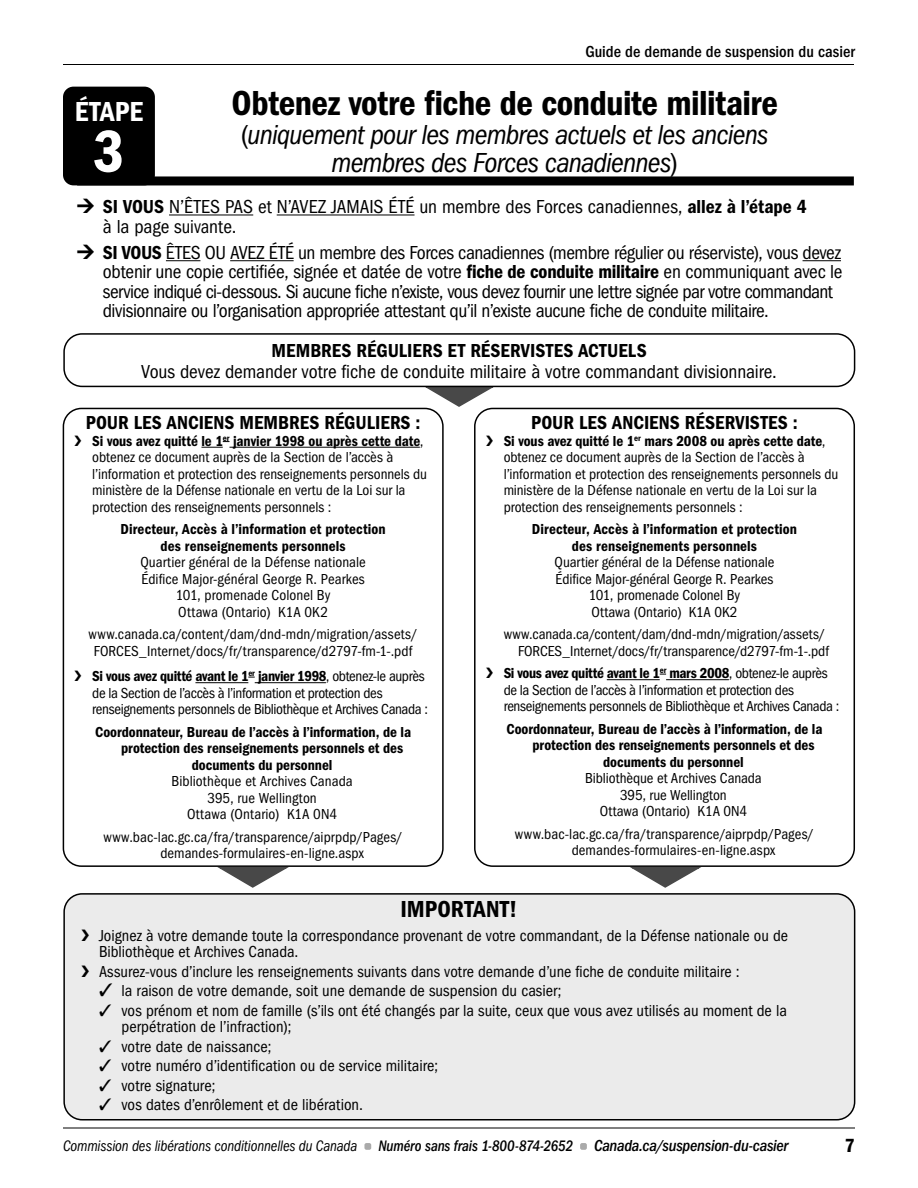
<style>
.page{position:relative;width:918px;height:1188px;background:#fff}
.page>*{position:absolute;margin:0;border:0;box-sizing:border-box;transform-origin:0 0}
.t1{font:61.5px "ITC Franklin Gothic Std Dm Cd";color:#fff}
.Title{font:36px "ITC Franklin Gothic Std Dm Cd";letter-spacing:-.015em;color:#000}
.Title-2{font:italic condensed 28.5px/28.5px "ITC Franklin Gothic Std";letter-spacing:-.025em;color:#000;text-align:center}
.t2{font:28.5px "ITC Franklin Gothic Std Dm Cd";letter-spacing:.005em;color:#fff}
.t3{font:24px "ITC Franklin Gothic Std Dm Cd";letter-spacing:.005em;color:#000}
.t4{font:19.8px "ITC Franklin Gothic Std Dm Cd";color:#000}
.Box_Bullet{font:condensed 19.5px/19.5px "ITC Franklin Gothic Std";letter-spacing:-.02em;color:#000}
.Box_text_last{font:19.5px "ITC Franklin Gothic Std Dm Cd";letter-spacing:.005em;color:#000}
.Box_Bullet-2{font:condensed 19.5px/19.5px "ITC Franklin Gothic Std";color:#000}
.Box_text_last-2{font:condensed 19.5px "ITC Franklin Gothic Std";letter-spacing:-.005em;color:#000}
.Box_Bullet-3{font:condensed 16.5px/16.5px "ITC Franklin Gothic Std";color:#000}
.t5{font:500 condensed 16.5px "ITC Franklin Gothic Std";letter-spacing:.005em;color:#000}
.t6{font:italic 500 condensed 16.5px "ITC Franklin Gothic Std";letter-spacing:-.015em;color:#000}
.t7{font:italic condensed 15.75px "ITC Franklin Gothic Std";letter-spacing:-.005em;color:#000;scale:.94 1}
.t8{font:italic 500 condensed 15.75px "ITC Franklin Gothic Std";letter-spacing:-.005em;color:#000;scale:.94 1}
.t9{font:condensed 15px/16.5px "ITC Franklin Gothic Std";color:#000}
.t10{font:condensed 15px/16.5px "ITC Franklin Gothic Std";letter-spacing:-.025em;color:#000}
.t11{font:15px "ITC Franklin Gothic Std Dm Cd";letter-spacing:-.005em;color:#000}
.s1{font-style:normal}
.s2{font-family:"ITC Franklin Gothic Std Dm Cd";font-stretch:normal}
</style>
<div class="page">
<hr style="left:63px;top:1128px;width:792px;height:1px;background:#000">
<hr style="left:63px;top:64px;width:791px;height:1px;background:#000">
<div style="left:364px;top:1143px;width:7px;height:7px;background:#aaa;border-radius:2px"></div>
<div style="left:580px;top:1143px;width:7px;height:7px;background:#aaa;border-radius:2px"></div>
<svg style="left:218px;top:867px;width:71px;height:21px"></svg>
<svg style="left:630px;top:867px;width:71px;height:21px"></svg>
<div style="left:63px;top:408px;width:381px;height:459px;border:2px solid #000;border-radius:18px"></div>
<div style="left:474px;top:408px;width:381px;height:459px;border:2px solid #000;border-radius:18px"></div>
<div style="left:64px;top:894px;width:791px;height:226px;background:#ebebeb;border-radius:18px"></div>
<div style="left:63px;top:893px;width:792px;height:228px;border:2px solid #000;border-radius:18px"></div>
<hr style="left:169px;top:214px;width:84px;height:1px;background:#000">
<hr style="left:277px;top:214px;width:138px;height:1px;background:#000">
<hr style="left:166px;top:260px;width:34px;height:1px;background:#000">
<hr style="left:230px;top:260px;width:64px;height:1px;background:#000">
<hr style="left:803px;top:260px;width:38px;height:1px;background:#000">
<svg style="left:201px;top:441px;width:28px;height:7px"></svg>
<hr style="left:229px;top:447px;width:191px;height:1px;background:#000">
<hr style="left:195px;top:682px;width:53px;height:1px;background:#000">
<hr style="left:255px;top:682px;width:71px;height:1px;background:#000">
<hr style="left:607px;top:679px;width:53px;height:1px;background:#000">
<hr style="left:666px;top:679px;width:63px;height:1px;background:#000">
<div style="left:77px;top:176px;width:777px;height:9px;background:#000"></div>
<div style="left:63px;top:87px;width:92px;height:98px;background:#000;border-radius:10px"></div>
<svg style="left:424px;top:387px;width:74px;height:21px"></svg>
<div style="left:63px;top:333px;width:792px;height:54px;border:2px solid #000;border-radius:18px"></div>
<p class="t2" style="left:75px;top:95px;width:70px">ÉTAPE</p>
<p class="t1" style="left:93px;top:116px;width:33px">3</p>
<p class="t5" style="left:585px;top:42px;width:271px">Guide de demande de suspension du casier</p>
<p class="Title" style="left:232px;top:83px;width:548px">Obtenez votre fiche de conduite militaire</p>
<p class="Title-2" style="left:241px;top:121px;width:529px"><span class="s1">(</span>uniquement pour les membres actuels et les anciens membres des Forces canadiennes<span class="s1">)</span></p>
<p class="Box_Bullet-2" style="left:103px;top:197px;width:705px"><span class="s2">SI VOUS</span> N’ÊTES PAS et N’AVEZ JAMAIS ÉTÉ un membre des Forces canadiennes, <span class="s2">allez à l’étape 4 </span>à la page suivante.</p>
<p class="Box_Bullet" style="left:103px;top:243px;width:741px"><span class="s2">SI VOUS</span> ÊTES OU AVEZ ÉTÉ un membre des Forces canadiennes (membre régulier ou réserviste), vous devez obtenir une copie certifiée, signée et datée de votre <span class="s2">fiche de conduite militaire</span> en communiquant avec le service indiqué ci-dessous. Si aucune fiche n’existe, vous devez fournir une lettre signée par votre commandant divisionnaire ou l’organisation appropriée attestant qu’il n’existe aucune fiche de conduite militaire.</p>
<p class="Box_text_last" style="left:272px;top:339px;width:377px">MEMBRES RÉGULIERS ET RÉSERVISTES ACTUELS</p>
<p class="Box_text_last-2" style="left:141px;top:361px;width:637px">Vous devez demander votre fiche de conduite militaire à votre commandant divisionnaire.</p>
<p class="Box_text_last" style="left:86px;top:412px;width:336px">POUR LES ANCIENS MEMBRES RÉGULIERS :</p>
<p class="t9" style="left:92px;top:433px;width:336px;text-indent:-18px">❯ <span class="s2">Si vous avez quitté le 1</span><sup>er</sup> <span class="s2">janvier 1998 ou après cette date</span>, obtenez ce document auprès de la Section de l’accès à l’information et protection des renseignements personnels du ministère de la Défense nationale en vertu de la Loi sur la protection des renseignements personnels :</p>
<p class="t9" style="left:121px;top:521px;width:267px;text-align:center"><span class="s2">Directeur, Accès à l’information et protection des renseignements personnels<br></span>Quartier général de la Défense nationale Édifice Major-général George R. Pearkes<br>101, promenade Colonel By<br>Ottawa (Ontario) K1A 0K2</p>
<p class="t9" style="left:89px;top:626px;width:331px;text-align:center">www.canada.ca/content/dam/dnd-mdn/migration/assets/<br>FORCES_Internet/docs/fr/transparence/d2797-fm-1-.pdf</p>
<p class="t10" style="left:92px;top:668px;width:337px;text-indent:-18px">❯ <span class="s2">Si vous avez quitté avant le 1</span><sup>er</sup> <span class="s2">janvier 1998</span>, obtenez-le auprès de la Section de l’accès à l’information et protection des renseignements personnels de Bibliothèque et Archives Canada :</p>
<p class="t11" style="left:95px;top:723px;width:318px">Coordonnateur, Bureau de l’accès à l’information, de la</p>
<p class="t11" style="left:121px;top:740px;width:283px">protection des renseignements personnels et des</p>
<p class="t11" style="left:192px;top:756px;width:142px">documents du personnel</p>
<p class="t9" style="left:172px;top:773px;width:183px">Bibliothèque et Archives Canada</p>
<p class="t9" style="left:207px;top:790px;width:111px">395, rue Wellington</p>
<p class="t9" style="left:187px;top:806px;width:152px">Ottawa (Ontario) K1A 0N4</p>
<p class="t9" style="left:160px;top:829px;width:244px;text-indent:-57px">www.bac-lac.gc.ca/fra/transparence/aiprpdp/Pages/ demandes-formulaires-en-ligne.aspx</p>
<p class="Box_text_last" style="left:531px;top:412px;width:268px">POUR LES ANCIENS RÉSERVISTES :</p>
<p class="t9" style="left:504px;top:433px;width:336px;text-indent:-18px">❯ <span class="s2">Si vous avez quitté le 1</span><sup>er</sup> <span class="s2">mars 2008 ou après cette date</span>, obtenez ce document auprès de la Section de l’accès à l’information et protection des renseignements personnels du ministère de la Défense nationale en vertu de la Loi sur la protection des renseignements personnels :</p>
<p class="t9" style="left:532px;top:521px;width:267px;text-align:center"><span class="s2">Directeur, Accès à l’information et protection des renseignements personnels<br></span>Quartier général de la Défense nationale<br>Édifice Major-général George R. Pearkes<br>101, promenade Colonel By<br>Ottawa (Ontario) K1A 0K2</p>
<p class="t9" style="left:504px;top:626px;width:327px;text-align:right">www.canada.ca/content/dam/dnd-mdn/migration/assets/<br>FORCES_Internet/docs/fr/transparence/d2797-fm-1-.pdf</p>
<p class="t10" style="left:504px;top:665px;width:337px;text-indent:-18px">❯ <span class="s2">Si vous avez quitté avant le 1</span><sup>er</sup> <span class="s2">mars 2008</span>, obtenez-le auprès de la Section de l’accès à l’information et protection des renseignements personnels de Bibliothèque et Archives Canada :</p>
<p class="t11" style="left:507px;top:720px;width:318px">Coordonnateur, Bureau de l’accès à l’information, de la</p>
<p class="t11" style="left:533px;top:737px;width:283px">protection des renseignements personnels et des</p>
<p class="t11" style="left:603px;top:753px;width:142px">documents du personnel</p>
<p class="t9" style="left:585px;top:770px;width:178px">Bibliothèque et Archives Canada</p>
<p class="t9" style="left:620px;top:787px;width:108px">395, rue Wellington</p>
<p class="t9" style="left:600px;top:803px;width:149px">Ottawa (Ontario) K1A 0N4</p>
<p class="t9" style="left:572px;top:826px;width:244px;text-indent:-57px">www.bac-lac.gc.ca/fra/transparence/aiprpdp/Pages/ demandes-formulaires-en-ligne.aspx</p>
<p class="t3" style="left:400px;top:895px;width:119px">IMPORTANT!</p>
<p class="Box_Bullet-3" style="left:99px;top:927px;width:691px;text-indent:-18px">❯ Joignez à votre demande toute la correspondance provenant de votre commandant, de la Défense nationale ou de<br>Bibliothèque et Archives Canada.</p>
<p class="Box_Bullet-3" style="left:81px;top:963px;width:660px">❯ Assurez-vous d’inclure les renseignements suivants dans votre demande d’une fiche de conduite militaire :</p>
<p class="Box_Bullet-3" style="left:99px;top:983px;width:464px">✓ la raison de votre demande, soit une demande de suspension du casier;</p>
<p class="Box_Bullet-3" style="left:122px;top:1002px;width:667px;text-indent:-22px">✓ vos prénom et nom de famille (s’ils ont été changés par la suite, ceux que vous avez utilisés au moment de la perpétration de l’infraction);</p>
<p class="Box_Bullet-3" style="left:99px;top:1038px;width:174px">✓ votre date de naissance;</p>
<p class="Box_Bullet-3" style="left:99px;top:1058px;width:341px">✓ votre numéro d’identification ou de service militaire;</p>
<p class="Box_Bullet-3" style="left:99px;top:1077px;width:118px">✓ votre signature;</p>
<p class="Box_Bullet-3" style="left:99px;top:1097px;width:266px">✓ vos dates d’enrôlement et de libération.</p>
<p class="t7" style="left:63px;top:1137px;width:315px">Commission des libérations conditionnelles du Canada</p>
<p class="t8" style="left:378px;top:1137px;width:209px">Numéro sans frais 1-800-874-2652</p>
<p class="t6" style="left:594px;top:1137px;width:196px">Canada.ca/suspension-du-casier</p>
<h3 class="t4" style="left:845px;top:1134px;width:12px">7</h3>
</div>
